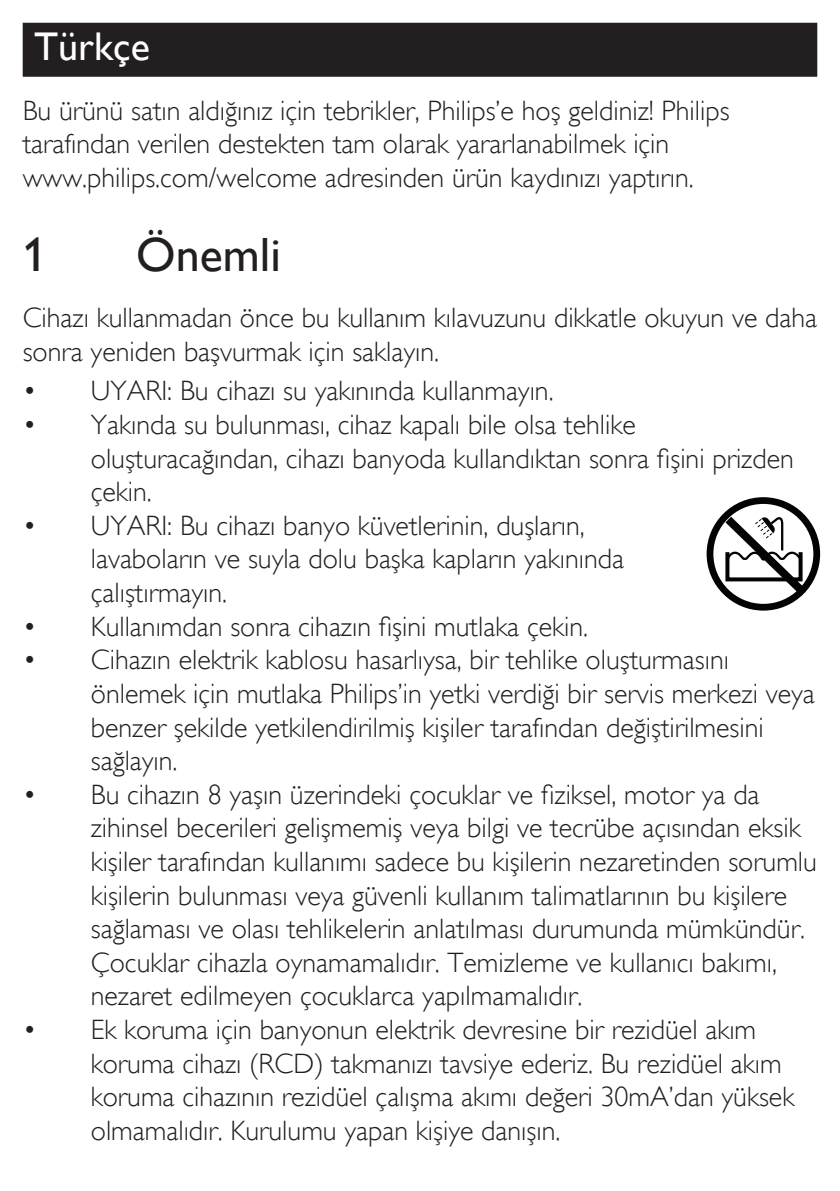
<style>
.page{position:relative;width:840px;height:1191px;background:#fff}
.page>*{position:absolute;margin:0;border:0;box-sizing:border-box;transform-origin:0 0}
.t1{font:48px "Gill Sans Alt One WGL";color:#231f20}
.t2{font:40px "Gill Sans Alt One WGL";color:#fff}
.t3{font:28px/33.6px "Gill Sans Alt One WGL Light";color:#231f20}
</style>
<div class="page">
<div style="left:23px;top:23px;width:793px;height:54px;background:#231f20"></div>
<svg style="left:706px;top:497px;width:113px;height:113px"></svg>
<p class="t2" style="left:34px;top:19px;width:117px">Türkçe</p>
<p class="t3" style="left:23px;top:94px;width:708px">Bu ürünü satın aldığınız için tebrikler, Philips’e hoş geldiniz! Philips tarafından verilen destekten tam olarak yararlanabilmek için www.philips.com/welcome adresinden ürün kaydınızı yaptırın.</p>
<p class="t1" style="left:23px;top:222px;width:25px">1</p>
<p class="t1" style="left:136px;top:222px;width:146px">Önemli</p>
<p class="t3" style="left:23px;top:301px;width:795px">Cihazı kullanmadan önce bu kullanım kılavuzunu dikkatle okuyun ve daha sonra yeniden başvurmak için saklayın.</p>
<p class="t3" style="left:23px;top:374px;width:532px">• UYARI: Bu cihazı su yakınında kullanmayın.</p>
<p class="t3" style="left:91px;top:408px;width:704px;text-indent:-68px">• Yakında su bulunması, cihaz kapalı bile olsa tehlike oluşturacağından, cihazı banyoda kullandıktan sonra fişini prizden çekin.</p>
<p class="t3" style="left:91px;top:509px;width:534px;text-indent:-68px">• UYARI: Bu cihazı banyo küvetlerinin, duşların, lavaboların ve suyla dolu başka kapların yakınında çalıştırmayın.</p>
<p class="t3" style="left:23px;top:609px;width:566px">• Kullanımdan sonra cihazın fişini mutlaka çekin.</p>
<p class="t3" style="left:91px;top:643px;width:725px;text-indent:-68px">• Cihazın elektrik kablosu hasarlıysa, bir tehlike oluşturmasını önlemek için mutlaka Philips’in yetki verdiği bir servis merkezi veya benzer şekilde yetkilendirilmiş kişiler tarafından değiştirilmesini sağlayın.</p>
<p class="t3" style="left:91px;top:777px;width:727px;text-indent:-68px">• Bu cihazın 8 yaşın üzerindeki çocuklar ve fiziksel, motor ya da zihinsel becerileri gelişmemiş veya bilgi ve tecrübe açısından eksik kişiler tarafından kullanımı sadece bu kişilerin nezaretinden sorumlu kişilerin bulunması veya güvenli kullanım talimatlarının bu kişilere sağlaması ve olası tehlikelerin anlatılması durumunda mümkündür.<br>Çocuklar cihazla oynamamalıdır. Temizleme ve kullanıcı bakımı, nezaret edilmeyen çocuklarca yapılmamalıdır.</p>
<p class="t3" style="left:91px;top:1013px;width:704px;text-indent:-68px">• Ek koruma için banyonun elektrik devresine bir rezidüel akım koruma cihazı (RCD) takmanızı tavsiye ederiz. Bu rezidüel akım koruma cihazının rezidüel çalışma akımı değeri 30mA’dan yüksek olmamalıdır. Kurulumu yapan kişiye danışın.</p>
</div>
